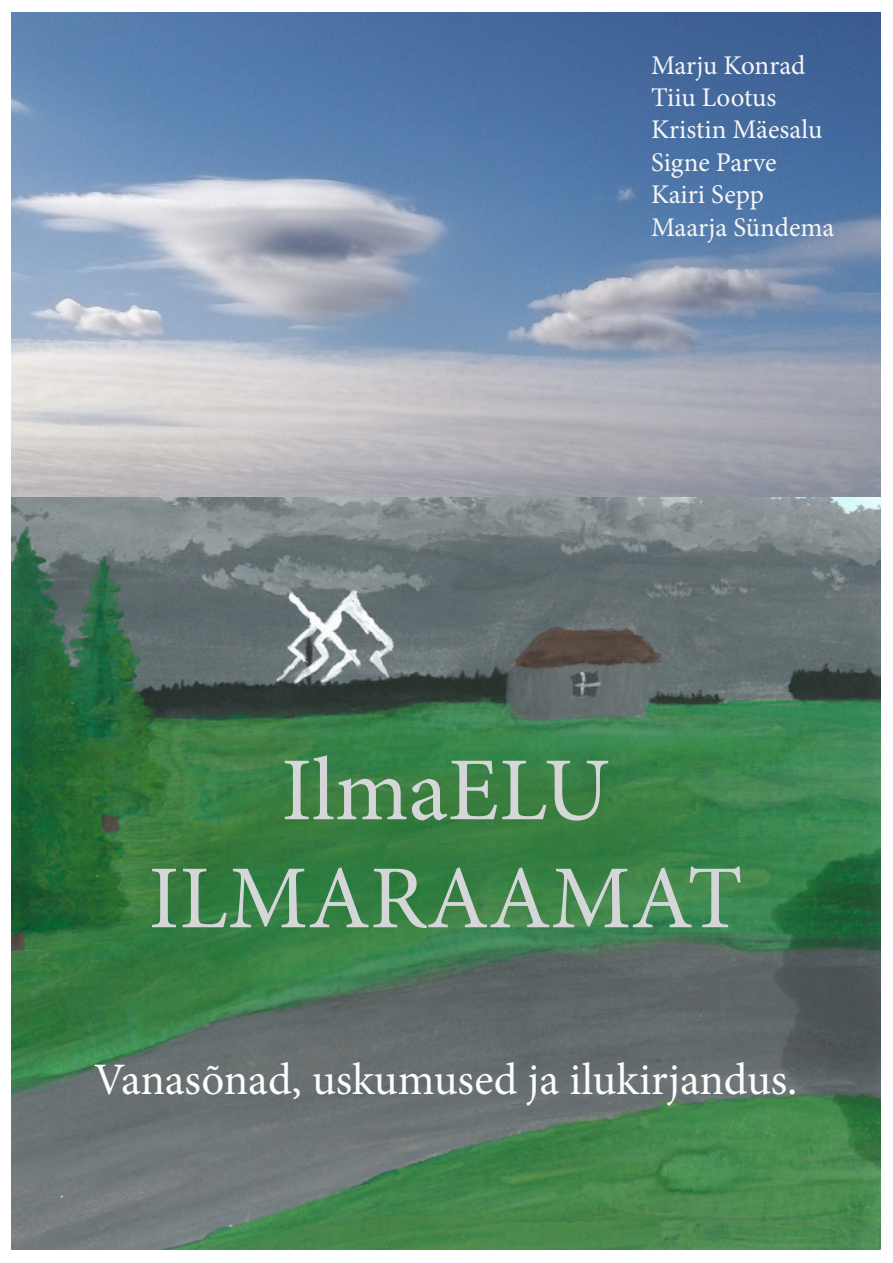
<style>
.page{position:relative;width:893px;height:1263px;background:#fff}
.page>*{position:absolute;margin:0;border:0;box-sizing:border-box;transform-origin:0 0}
.t1{font:90px "Minion Pro";color:#d5d6d8}
.t2{font:45px "Minion Pro";letter-spacing:-.005em;color:#fcfcfc}
.t3{font:27px "Minion Pro";color:#f5f5f6}
</style>
<div class="page">
<img style="left:11px;top:13px;width:869px;height:1237px">
<p class="t3" style="left:651px;top:47px;width:156px">Marju Konrad</p>
<p class="t3" style="left:651px;top:79px;width:127px">Tiiu Lootus</p>
<p class="t3" style="left:651px;top:112px;width:173px">Kristin Mäesalu</p>
<p class="t3" style="left:651px;top:144px;width:127px">Signe Parve</p>
<p class="t3" style="left:651px;top:177px;width:114px">Kairi Sepp</p>
<p class="t3" style="left:651px;top:209px;width:185px">Maarja Sündema</p>
<p class="t1" style="left:281px;top:730px;width:330px">IlmaELU</p>
<p class="t1" style="left:149px;top:838px;width:596px">ILMARAAMAT</p>
<p class="t2" style="left:94px;top:1049px;width:705px">Vanasõnad, uskumused ja ilukirjandus.</p>
</div>
